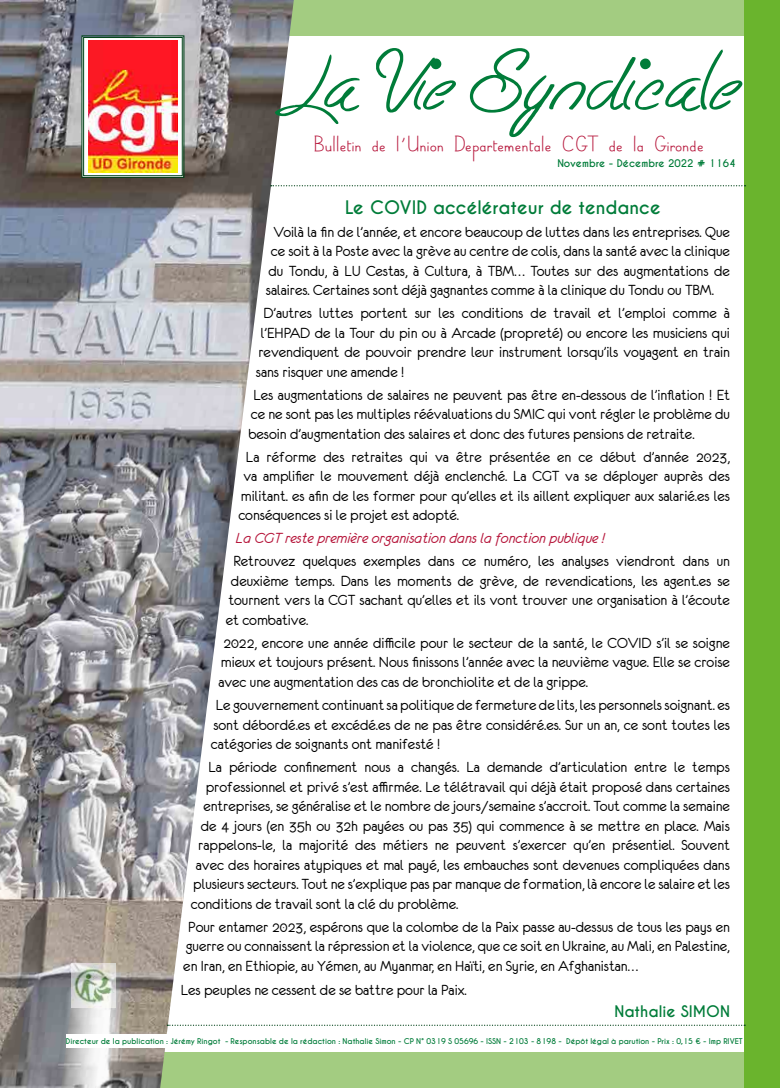
<style>
.page{position:relative;width:780px;height:1088px;background:#fff}
.page>*{position:absolute;margin:0;border:0;box-sizing:border-box;transform-origin:0 0}
.t1{font:60px "Easy Rider";color:#007c39}
.t2{font:700 17.5px "Caviar Dreams";color:#007c39}
.t3{font:16.25px/19.5px "Eurofurenceregular";color:#000;text-align:justify}
.t4{font:16.25px "Eurofurenceitalic";color:#b6163b}
.t5{font:700 15px "Caviar Dreams";color:#007c39}
.t6{font:12.5px "Belle Allure Script 3 i Gros";letter-spacing:.02em;color:#b6163b;scale:1.11 1}
.t7{font:700 10px "Caviar Dreams";color:#007c39}
.t8{font:700 7.5px "Caviar Dreams";color:#007c39}
</style>
<div class="page">
<div style="left:0;top:0;width:780px;height:35px;background:#a3cc81"></div>
<div style="left:0;top:1052px;width:780px;height:36px;background:#a3cc81"></div>
<div style="left:744px;top:0;width:36px;height:1088px;background:#6ab42d"></div>
<img style="left:0;top:0;width:294px;height:1088px">
<img style="left:71px;top:963px;width:44px;height:45px">
<img style="left:81px;top:35px;width:104px;height:143px">
<div style="left:83px;top:37px;width:100px;height:139px;border:1px solid #004218"></div>
<div style="left:66px;top:1034px;width:676px;height:14px;background:#fff"></div>
<svg style="left:271px;top:185px;width:474px;height:1px"></svg>
<svg style="left:167px;top:1024px;width:578px;height:2px"></svg>
<h1 class="t1" style="left:275px;top:43px;width:468px">La Vie Syndicale</h1>
<p class="t6" style="left:313px;top:140px;width:353px">Bulletin de l’Union Departementale CGT de la Gironde</p>
<p class="t7" style="left:557px;top:157px;width:180px">Novembre - Décembre 2022 # 1164</p>
<p class="t2" style="left:345px;top:196px;width:317px">Le COVID accélérateur de tendance</p>
<p class="t3" style="left:273px;top:222px;width:458px">Voilà la fin de l’année, et encore beaucoup de luttes dans les entreprises. Que</p>
<p class="t3" style="left:271px;top:241px;width:460px">ce soit à la Poste avec la grève au centre de colis, dans la santé avec la clinique</p>
<p class="t3" style="left:268px;top:261px;width:463px">du Tondu, à LU Cestas, à Cultura, à TBM… Toutes sur des augmentations de</p>
<p class="t3" style="left:266px;top:280px;width:449px">salaires. Certaines sont déjà gagnantes comme à la clinique du Tondu ou TBM.</p>
<p class="t3" style="left:263px;top:303px;width:468px">D’autres luttes portent sur les conditions de travail et l’emploi comme à</p>
<p class="t3" style="left:261px;top:323px;width:470px">l’EHPAD de la Tour du pin ou à Arcade (propreté) ou encore les musiciens qui</p>
<p class="t3" style="left:258px;top:342px;width:473px">revendiquent de pouvoir prendre leur instrument lorsqu’ils voyagent en train</p>
<p class="t3" style="left:256px;top:362px;width:150px">sans risquer une amende !</p>
<p class="t3" style="left:248px;top:385px;width:483px;text-indent:5px">Les augmentations de salaires ne peuvent pas être en-dessous de l’inflation ! Et ce ne sont pas les multiples réévaluations du SMIC qui vont régler le problème du besoin d’augmentation des salaires et donc des futures pensions de retraite.</p>
<p class="t3" style="left:246px;top:447px;width:485px">La réforme des retraites qui va être présentée en ce début d’année 2023,</p>
<p class="t3" style="left:243px;top:466px;width:488px">va amplifier le mouvement déjà enclenché. La CGT va se déployer auprès des</p>
<p class="t3" style="left:241px;top:486px;width:490px">militant. es afin de les former pour qu’elles et ils aillent expliquer aux salarié.es les</p>
<p class="t3" style="left:238px;top:505px;width:222px">conséquences si le projet est adopté.</p>
<p class="t4" style="left:236px;top:530px;width:370px">La CGT reste première organisation dans la fonction publique !</p>
<p class="t3" style="left:233px;top:552px;width:498px">Retrouvez quelques exemples dans ce numéro, les analyses viendront dans un</p>
<p class="t3" style="left:231px;top:571px;width:500px">deuxième temps. Dans les moments de grève, de revendications, les agent.es se</p>
<p class="t3" style="left:228px;top:591px;width:503px">tournent vers la CGT sachant qu’elles et ils vont trouver une organisation à l’écoute</p>
<p class="t3" style="left:226px;top:610px;width:84px">et combative.</p>
<p class="t3" style="left:218px;top:633px;width:513px;text-indent:5px">2022, encore une année difficile pour le secteur de la santé, le COVID s’il se soigne mieux et toujours présent. Nous finissons l’année avec la neuvième vague. Elle se croise avec une augmentation des cas de bronchiolite et de la grippe.</p>
<p class="t3" style="left:211px;top:695px;width:520px;text-indent:5px">Le gouvernement continuant sa politique de fermeture de lits, les personnels soignant. es sont débordé.es et excédé.es de ne pas être considéré.es. Sur un an, ce sont toutes les catégories de soignants ont manifesté !</p>
<p class="t3" style="left:208px;top:757px;width:523px">La période confinement nous a changés. La demande d’articulation entre le temps</p>
<p class="t3" style="left:206px;top:777px;width:525px">professionnel et privé s’est affirmée. Le télétravail qui déjà était proposé dans certaines</p>
<p class="t3" style="left:203px;top:796px;width:528px">entreprises, se généralise et le nombre de jours/semaine s’accroit. Tout comme la semaine</p>
<p class="t3" style="left:201px;top:816px;width:530px">de 4 jours (en 35h ou 32h payées ou pas 35) qui commence à se mettre en place. Mais</p>
<p class="t3" style="left:198px;top:835px;width:533px">rappelons-le, la majorité des métiers ne peuvent s’exercer qu’en présentiel. Souvent</p>
<p class="t3" style="left:196px;top:855px;width:535px">avec des horaires atypiques et mal payé, les embauches sont devenues compliquées dans</p>
<p class="t3" style="left:193px;top:874px;width:538px">plusieurs secteurs. Tout ne s’explique pas par manque de formation, là encore le salaire et les</p>
<p class="t3" style="left:191px;top:894px;width:269px">conditions de travail sont la clé du problème.</p>
<p class="t3" style="left:183px;top:917px;width:548px;text-indent:5px">Pour entamer 2023, espérons que la colombe de la Paix passe au-dessus de tous les pays en guerre ou connaissent la répression et la violence, que ce soit en Ukraine, au Mali, en Palestine, en Iran, en Ethiopie, au Yémen, au Myanmar, en Haïti, en Syrie, en Afghanistan…</p>
<p class="t3" style="left:181px;top:980px;width:287px">Les peuples ne cessent de se battre pour la Paix.</p>
<p class="t5" style="left:614px;top:1002px;width:117px">Nathalie SIMON</p>
<p class="t8" style="left:66px;top:1036px;width:678px">Directeur de la publication : Jérémy Ringot - Responsable de la rédaction : Nathalie Simon - CP N° 0319 S 05696 - ISSN - 2103 - 8198 - Dépôt légal à parution - Prix : 0,15 € - Imp RIVET</p>
</div>
